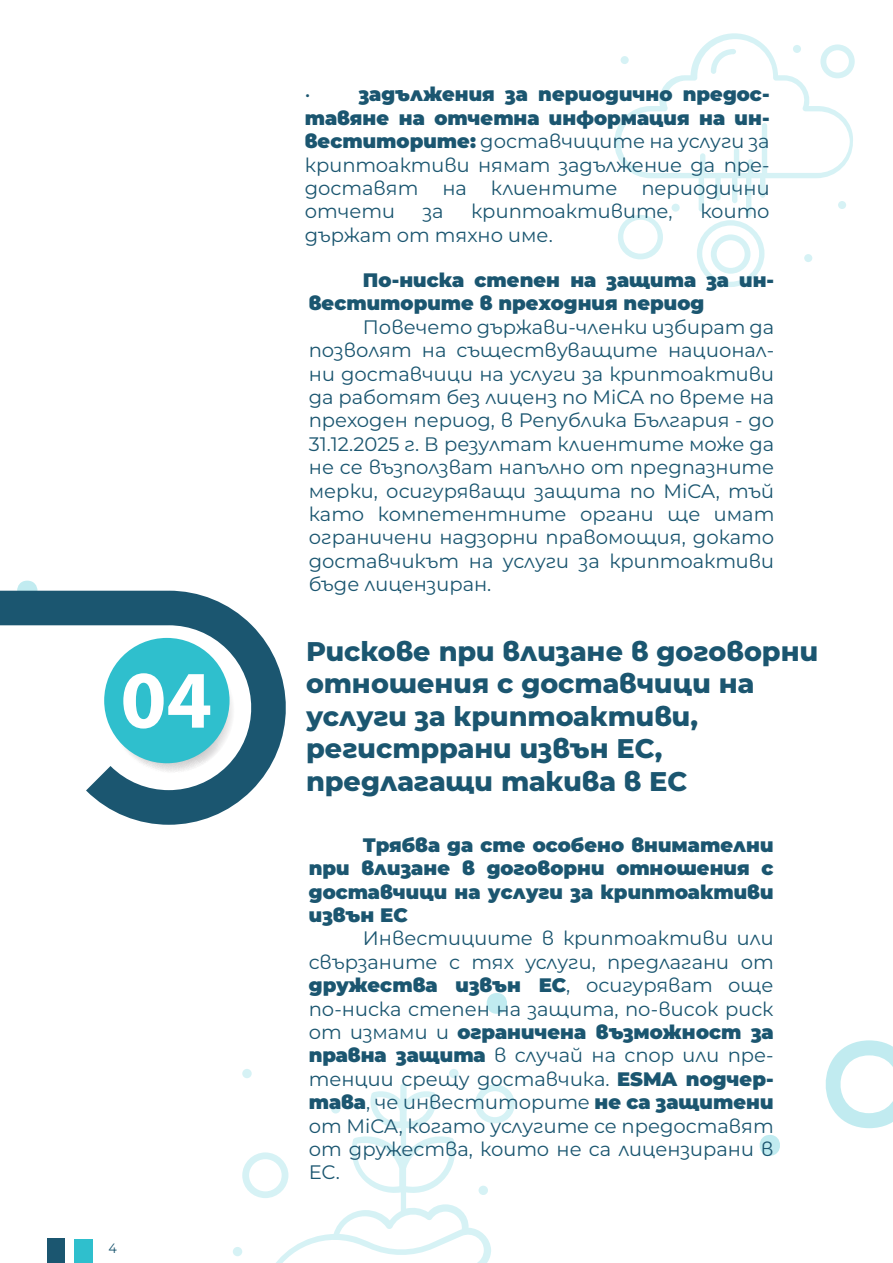
<style>
.page{position:relative;width:893px;height:1263px;background:#fff}
.page>*{position:absolute;margin:0;border:0;box-sizing:border-box;transform-origin:0 0}
.t1{font:800 27px/32.4px "Montserrat";color:#1b5670}
.t2{font:19.5px/23.4px "Montserrat";color:#1b5670;text-align:justify}
.t3{font:900 19.5px/23.4px "Montserrat";color:#1b5670}
.t4{font:13.5px "Montserrat";color:#1b5670;scale:.94 1}
.s1{font-weight:900}
</style>
<div class="page">
<div style="left:74px;top:1239px;width:19px;height:24px;background:#2fbfcd"></div>
<div style="left:47px;top:1239px;width:18px;height:24px;background:#1b5670"></div>
<svg style="left:760px;top:1135px;width:20px;height:21px"></svg>
<svg style="left:487px;top:993px;width:20px;height:21px"></svg>
<svg style="left:17px;top:581px;width:21px;height:10px"></svg>
<svg style="left:826px;top:1040px;width:67px;height:88px"></svg>
<div style="left:449px;top:1069px;width:10px;height:9px;background:#d6f2f5;border-radius:50%"></div>
<svg style="left:242px;top:1069px;width:10px;height:9px"></svg>
<div style="left:233px;top:1247px;width:9px;height:9px;background:#d6f2f5;border-radius:50%"></div>
<svg style="left:242px;top:1083px;width:273px;height:180px"></svg>
<svg style="left:614px;top:33px;width:241px;height:254px"></svg>
<svg style="left:0;top:591px;width:286px;height:234px"></svg>
<div style="left:104px;top:638px;width:126px;height:125px;background:#2fbfcd;border-radius:50%"></div>
<svg style="left:109px;top:648px;width:126px;height:125px"></svg>
<p class="t4" style="left:109px;top:1239px;width:10px">4</p>
<p class="t2" style="left:305px;top:82px;width:466px;text-indent:54px"><span class="s1">задължения за периодично предос&shy;тавяне на отчетна информация на ин&shy;веститорите:</span> доставчиците на услуги за криптоактиви нямат задължение да пре&shy;доставят на клиентите периодични отчети</p>
<p class="t2" style="left:305px;top:82px;width:7px">•</p>
<p class="t2" style="left:423px;top:199px;width:22px">за</p>
<p class="t2" style="left:471px;top:199px;width:203px">криптоактивите,</p>
<p class="t2" style="left:700px;top:199px;width:71px">които</p>
<p class="t2" style="left:305px;top:223px;width:249px">държат от тяхно име.</p>
<p class="t3" style="left:309px;top:268px;width:467px;text-indent:54px">По-ниска степен на защита за ин&shy;веститорите в преходния период</p>
<p class="t2" style="left:309px;top:315px;width:467px;text-indent:54px">Повечето държави-членки избират да позволят на съществуващите национал&shy;ни доставчици на услуги за криптоактиви да работят без лиценз по MiCA по време на преходен период, в Република България - до 31.12.2025 г. В резултат клиентите може да не се възползват напълно от предпазните мерки, осигуряващи защита по MiCA, тъй като компетентните органи ще имат ограничени надзорни правомощия, докато доставчикът на услуги за криптоактиви бъде лицензиран.</p>
<h1 class="t1" style="left:306px;top:634px;width:514px">Рискове при влизане в договорни отношения с доставчици на услуги за криптоактиви, регистррани извън ЕС, предлагащи такива в ЕС</h1>
<p class="t3" style="left:309px;top:833px;width:466px;text-align:justify;text-indent:54px">Трябва да сте особено внимателни при влизане в договорни отношения с доставчици на услуги за криптоактиви извън ЕС</p>
<p class="t2" style="left:309px;top:926px;width:466px;text-indent:54px">Инвестициите в криптоактиви или свързаните с тях услуги, предлагани от <span class="s1">дружества извън ЕС</span>, осигуряват още по-ниска степен на защита, по-висок риск от измами и <span class="s1">ограничена възможност за правна защита</span> в случай на спор или пре&shy;тенции срещу доставчика. <span class="s1">ESMA подчер&shy;тава</span>, че инвеститорите <span class="s1">не са защитени </span>от MiCA, когато услугите се предоставят от дружества, които не са лицензирани в ЕС.</p>
</div>
